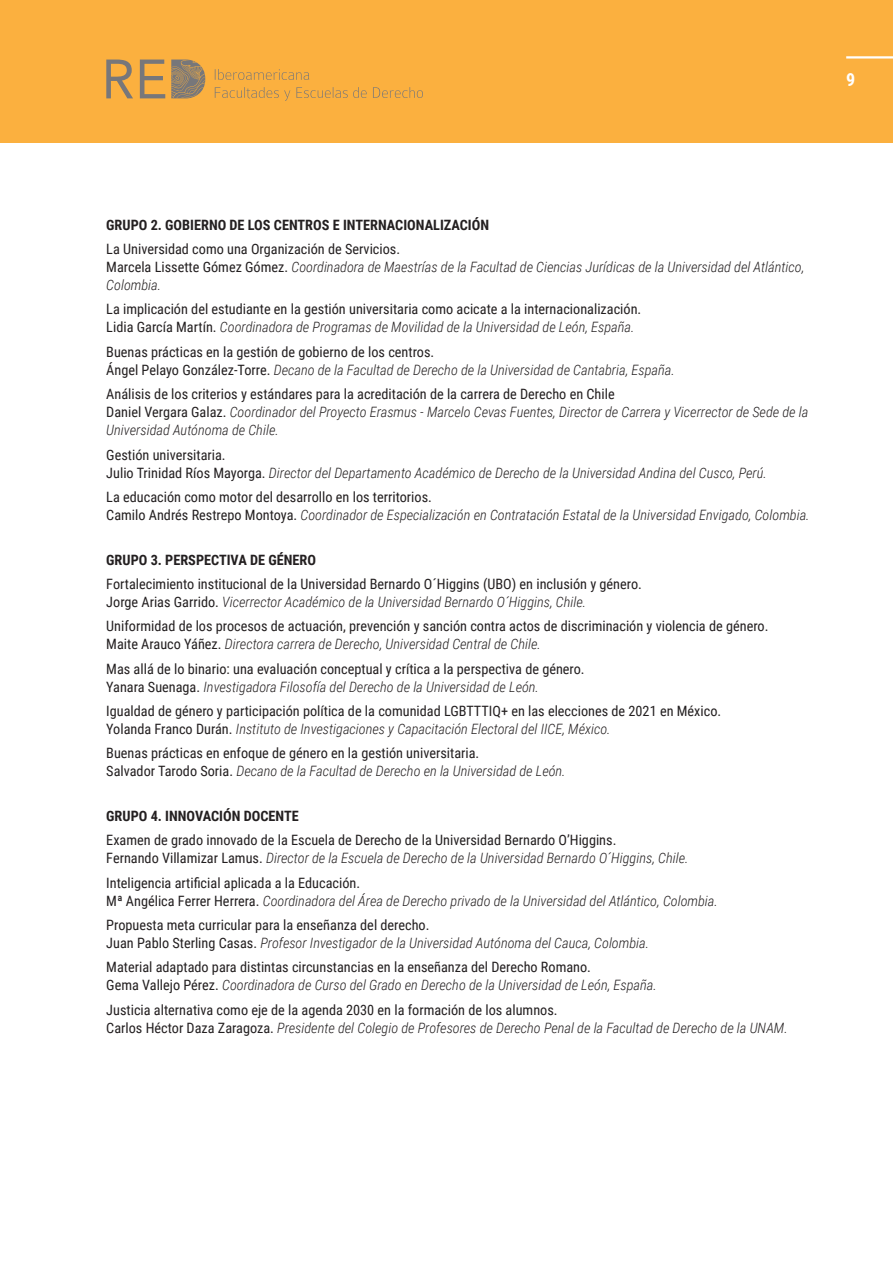
<style>
.page{position:relative;width:893px;height:1263px;background:#fff}
.page>*{position:absolute;margin:0;border:0;box-sizing:border-box;transform-origin:0 0}
.t1{font:700 18px "Roboto Condensed";color:#fff}
.t2{font:14.25px/18px "Roboto Condensed";color:#231f20}
.t3{font:italic 300 14.25px/18px "Roboto Condensed";color:#231f20}
.t4{font:700 14.25px "Roboto Condensed";color:#231f20}
.s1{font-weight:400;font-style:normal}
.s2{font-weight:300;font-style:italic}
</style>
<div class="page">
<div style="left:0;top:0;width:893px;height:142px;background:#fbb03f"></div>
<svg style="left:215px;top:87px;width:208px;height:14px"></svg>
<svg style="left:215px;top:69px;width:94px;height:11px"></svg>
<svg style="left:171px;top:60px;width:34px;height:38px"></svg>
<svg style="left:106px;top:60px;width:27px;height:38px"></svg>
<svg style="left:140px;top:60px;width:25px;height:38px"></svg>
<hr style="left:846px;top:56px;width:47px;height:3px;background:#fff">
<p class="t1" style="left:846px;top:67px;width:11px">9</p>
<p class="t4" style="left:106px;top:215px;width:384px">GRUPO 2. GOBIERNO DE LOS CENTROS E INTERNACIONALIZACIÓN</p>
<p class="t3" style="left:106px;top:239px;width:700px"><span class="s1">La Universidad como una Organización de Servicios.<br>Marcela Lissette Gómez Gómez.</span> Coordinadora de Maestrías de la Facultad de Ciencias Jurídicas de la Universidad del Atlántico,<br>Colombia.</p>
<p class="t2" style="left:106px;top:300px;width:536px">La implicación del estudiante en la gestión universitaria como acicate a la internacionalización.<br>Lidia García Martín. <span class="s2">Coordinadora de Programas de Movilidad de la Universidad de León, España.</span></p>
<p class="t2" style="left:106px;top:342px;width:570px">Buenas prácticas en la gestión de gobierno de los centros.<br>Ángel Pelayo González-Torre. <span class="s2">Decano de la Facultad de Derecho de la Universidad de Cantabria, España.</span></p>
<p class="t3" style="left:106px;top:385px;width:703px"><span class="s1">Análisis de los criterios y estándares para la acreditación de la carrera de Derecho en Chile<br>Daniel Vergara Galaz.</span> Coordinador del Proyecto Erasmus - Marcelo Cevas Fuentes, Director de Carrera y Vicerrector de Sede de la<br>Universidad Autónoma de Chile.</p>
<p class="t3" style="left:106px;top:445px;width:662px"><span class="s1">Gestión universitaria.<br>Julio Trinidad Ríos Mayorga.</span> Director del Departamento Académico de Derecho de la Universidad Andina del Cusco, Perú.</p>
<p class="t3" style="left:106px;top:487px;width:705px"><span class="s1">La educación como motor del desarrollo en los territorios.<br>Camilo Andrés Restrepo Montoya.</span> Coordinador de Especialización en Contratación Estatal de la Universidad Envigado, Colombia.</p>
<p class="t4" style="left:106px;top:549px;width:211px">GRUPO 3. PERSPECTIVA DE GÉNERO</p>
<p class="t2" style="left:106px;top:574px;width:537px">Fortalecimiento institucional de la Universidad Bernardo O´Higgins (UBO) en inclusión y género.<br>Jorge Arias Garrido. <span class="s2">Vicerrector Académico de la Universidad Bernardo O´Higgins, Chile.</span></p>
<p class="t2" style="left:106px;top:617px;width:664px">Uniformidad de los procesos de actuación, prevención y sanción contra actos de discriminación y violencia de género.<br>Maite Arauco Yáñez. <span class="s2">Directora carrera de Derecho, Universidad Central de Chile.</span></p>
<p class="t2" style="left:106px;top:659px;width:480px">Mas allá de lo binario: una evaluación conceptual y crítica a la perspectiva de género.<br>Yanara Suenaga. <span class="s2">Investigadora Filosofía del Derecho de la Universidad de León.</span></p>
<p class="t2" style="left:106px;top:701px;width:616px">Igualdad de género y participación política de la comunidad LGBTTTIQ+ en las elecciones de 2021 en México.<br>Yolanda Franco Durán. <span class="s2">Instituto de Investigaciones y Capacitación Electoral del IICE, México.</span></p>
<p class="t2" style="left:106px;top:744px;width:461px">Buenas prácticas en enfoque de género en la gestión universitaria.<br>Salvador Tarodo Soria. <span class="s2">Decano de la Facultad de Derecho en la Universidad de León.</span></p>
<p class="t4" style="left:106px;top:806px;width:194px">GRUPO 4. INNOVACIÓN DOCENTE</p>
<p class="t2" style="left:106px;top:831px;width:584px">Examen de grado innovado de la Escuela de Derecho de la Universidad Bernardo O’Higgins.<br>Fernando Villamizar Lamus. <span class="s2">Director de la Escuela de Derecho de la Universidad Bernardo O´Higgins, Chile.</span></p>
<p class="t3" style="left:106px;top:873px;width:613px"><span class="s1">Inteligencia artificial aplicada a la Educación.<br>Mª Angélica Ferrer Herrera.</span> Coordinadora del Área de Derecho privado de la Universidad del Atlántico, Colombia.</p>
<p class="t2" style="left:106px;top:915px;width:544px">Propuesta meta curricular para la enseñanza del derecho.<br>Juan Pablo Sterling Casas. <span class="s2">Profesor Investigador de la Universidad Autónoma del Cauca, Colombia.</span></p>
<p class="t2" style="left:106px;top:958px;width:552px">Material adaptado para distintas circunstancias en la enseñanza del Derecho Romano.<br>Gema Vallejo Pérez. <span class="s2">Coordinadora de Curso del Grado en Derecho de la Universidad de León, España.</span></p>
<p class="t2" style="left:106px;top:1000px;width:683px">Justicia alternativa como eje de la agenda 2030 en la formación de los alumnos.<br>Carlos Héctor Daza Zaragoza. <span class="s2">Presidente del Colegio de Profesores de Derecho Penal de la Facultad de Derecho de la UNAM.</span></p>
</div>
